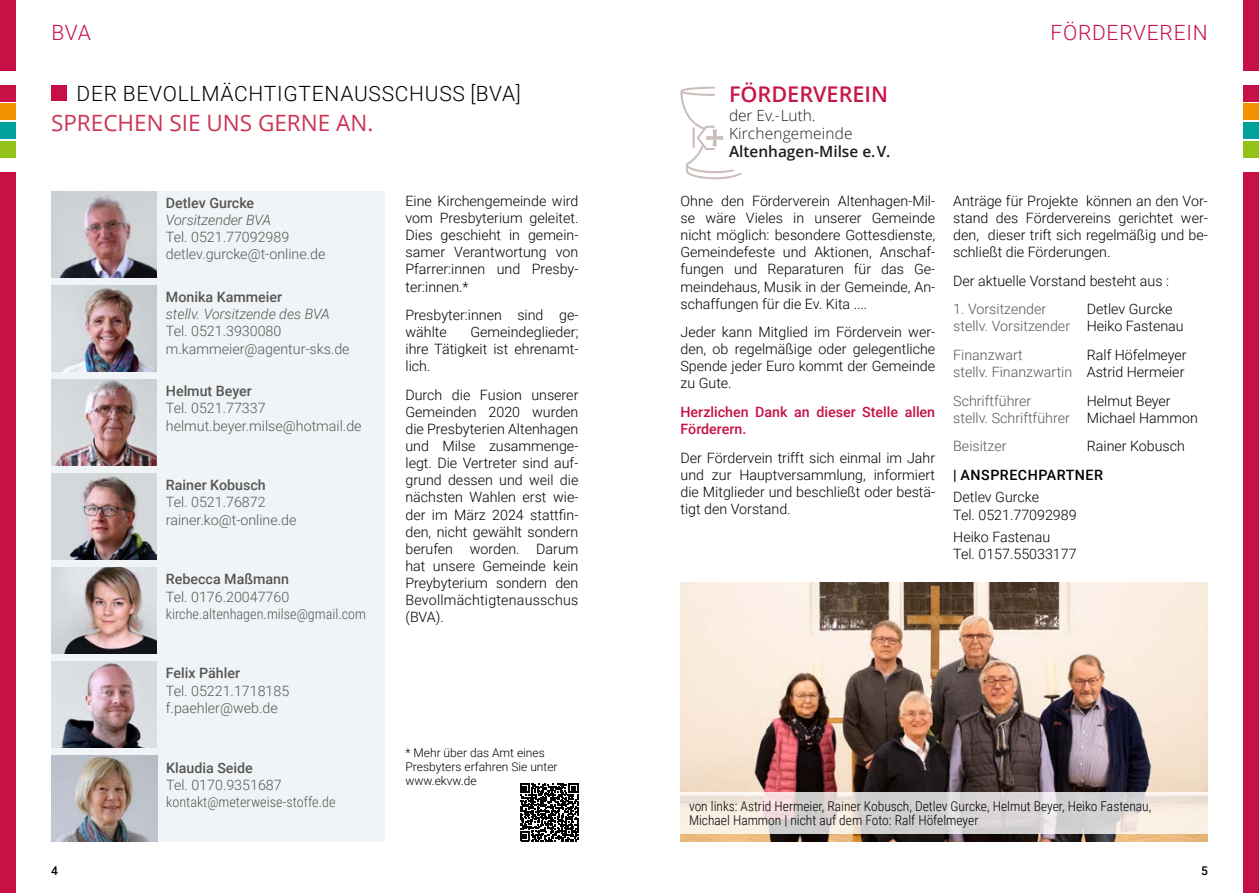
<style>
.page{position:relative;width:1259px;height:893px;background:#fff}
.page>*{position:absolute;margin:0;border:0;box-sizing:border-box;transform-origin:0 0}
.t1{font:22.5px "Open Sans";color:#cb3454}
.t2{font:600 21.6px "Open Sans";color:#c71748}
.t3{font:300 21px "Roboto";letter-spacing:.035em;color:#000}
.t4{font:300 21px "Roboto";letter-spacing:.035em;color:#c61046}
.t5{font:300 15.45px/18.1px "Open Sans";letter-spacing:.01em;color:#1d1d1b}
.t6{font:600 15.45px "Open Sans";color:#1d1d1b}
.t7{font:300 14.25px/17.1px "Roboto";color:#000;text-align:justify}
.t8{font:300 14.25px/17.1px "Roboto";color:#565655}
.t9{font:500 14.25px "Roboto";color:#565655}
.t10{font:300 14.25px "Roboto Condensed";color:#565655}
.t11{font:500 14.25px/17.1px "Roboto";color:#c61046}
.t12{font:italic 300 14.25px "Roboto";color:#565655}
.t13{font:500 14.25px "Roboto";letter-spacing:.035em;color:#000}
.t14{font:300 13.5px/14.2px "Roboto Condensed";color:#000}
.t15{font:300 12px/14.4px "Roboto";color:#000}
.t16{font:500 12px "Roboto";color:#000}
.s1{color:#565655}
</style>
<div class="page">
<div style="left:0;top:172px;width:16px;height:721px;background:#c61046"></div>
<div style="left:0;top:0;width:16px;height:70px;background:#c61046"></div>
<div style="left:0;top:85px;width:16px;height:17px;background:#c61046"></div>
<div style="left:0;top:104px;width:16px;height:16px;background:#f39100"></div>
<div style="left:0;top:122px;width:16px;height:17px;background:#00a19a"></div>
<div style="left:0;top:141px;width:16px;height:16px;background:#94c11a"></div>
<div style="left:1243px;top:172px;width:16px;height:721px;background:#c61046"></div>
<div style="left:1243px;top:0;width:16px;height:70px;background:#c61046"></div>
<div style="left:1243px;top:85px;width:16px;height:17px;background:#c61046"></div>
<div style="left:1243px;top:104px;width:16px;height:16px;background:#f39100"></div>
<div style="left:1243px;top:122px;width:16px;height:17px;background:#00a19a"></div>
<div style="left:1243px;top:141px;width:16px;height:16px;background:#94c11a"></div>
<div style="left:51px;top:191px;width:334px;height:651px;background:#f1f4f6"></div>
<img style="left:680px;top:582px;width:528px;height:260px">
<svg style="left:680px;top:792px;width:528px;height:41px;background:#e1dbd7"></svg>
<svg style="left:680px;top:87px;width:62px;height:92px"></svg>
<div style="left:51px;top:85px;width:16px;height:16px;background:#c61046"></div>
<img style="left:51px;top:191px;width:106px;height:86px">
<img style="left:51px;top:474px;width:106px;height:86px">
<img style="left:51px;top:568px;width:106px;height:86px">
<img style="left:51px;top:380px;width:106px;height:86px">
<img style="left:51px;top:286px;width:106px;height:86px">
<img style="left:51px;top:662px;width:106px;height:86px">
<img style="left:51px;top:756px;width:106px;height:86px">
<svg style="left:520px;top:783px;width:58px;height:58px"></svg>
<h3 class="t4" style="left:51px;top:18px;width:41px">BVA</h3>
<h3 class="t4" style="left:1050px;top:18px;width:158px">FÖRDERVEREIN</h3>
<h3 class="t3" style="left:77px;top:79px;width:446px">DER BEVOLLMÄCHTIGTENAUSSCHUSS [BVA]</h3>
<h1 class="t1" style="left:51px;top:108px;width:324px">SPRECHEN SIE UNS GERNE AN.</h1>
<p class="t9" style="left:166px;top:193px;width:90px">Detlev Gurcke</p>
<p class="t12" style="left:166px;top:210px;width:107px">Vorsitzender BVA</p>
<p class="t8" style="left:166px;top:228px;width:161px">Tel. 0521.77092989 detlev.gurcke@t-online.de</p>
<p class="t9" style="left:166px;top:287px;width:118px">Monika Kammeier</p>
<p class="t12" style="left:166px;top:304px;width:165px">stellv. Vorsitzende des BVA</p>
<p class="t8" style="left:166px;top:322px;width:185px">Tel. 0521.3930080 m.kammeier@agentur-sks.de</p>
<p class="t9" style="left:166px;top:381px;width:88px">Helmut Beyer</p>
<p class="t8" style="left:166px;top:399px;width:197px">Tel. 0521.77337 helmut.beyer.milse@hotmail.de</p>
<p class="t9" style="left:166px;top:475px;width:101px">Rainer Kobusch</p>
<p class="t8" style="left:166px;top:493px;width:132px">Tel. 0521.76872 rainer.ko@t-online.de</p>
<p class="t9" style="left:166px;top:569px;width:125px">Rebecca Maßmann</p>
<p class="t8" style="left:166px;top:587px;width:125px">Tel. 0176.20047760</p>
<p class="t10" style="left:166px;top:604px;width:202px">kirche.altenhagen.milse@gmail.com</p>
<p class="t9" style="left:166px;top:663px;width:76px">Felix Pähler</p>
<p class="t8" style="left:166px;top:681px;width:125px">Tel. 05221.1718185 f.paehler@web.de</p>
<p class="t9" style="left:166px;top:757px;width:88px">Klaudia Seide</p>
<p class="t8" style="left:166px;top:775px;width:117px">Tel. 0170.9351687</p>
<p class="t10" style="left:166px;top:792px;width:171px">kontakt@meterweise-stoffe.de</p>
<p class="t7" style="left:405px;top:192px;width:174px">Eine Kirchengemeinde wird vom Presbyterium geleitet.<br>Dies geschieht in gemein&shy;samer Verantwortung von Pfarrer:innen und Presby&shy;ter:innen.*</p>
<p class="t7" style="left:405px;top:306px;width:174px">Presbyter:innen sind ge&shy;wählte</p>
<p class="t7" style="left:405px;top:323px;width:174px;text-indent:65px">Gemeindeglieder; ihre Tätigkeit ist ehrenamt&shy;lich.</p>
<p class="t7" style="left:405px;top:386px;width:174px">Durch die Fusion unserer Gemeinden 2020 wurden die Presbyterien Altenhagen und Milse zusammenge&shy;legt. Die Vertreter sind auf&shy;grund dessen und weil die nächsten Wahlen erst wie&shy;der im März 2024 stattfin&shy;den, nicht gewählt sondern berufen worden. Darum hat unsere Gemeinde kein Preybyterium sondern den Bevollmächtigtenausschus (BVA).</p>
<p class="t15" style="left:405px;top:745px;width:154px">* Mehr über das Amt eines<br>Presbyters erfahren Sie unter www.ekvw.de</p>
<h2 class="t2" style="left:729px;top:80px;width:161px">FÖRDERVEREIN</h2>
<p class="t5" style="left:729px;top:105px;width:125px">der Ev.-Luth.<br>Kirchengemeinde</p>
<p class="t6" style="left:729px;top:141px;width:163px">Altenhagen-Milse e.V.</p>
<p class="t7" style="left:680px;top:192px;width:256px">Ohne den Förderverein Altenhagen-Mil&shy;se wäre Vieles in unserer Gemeinde nicht möglich: besondere Gottesdienste, Gemeindefeste und Aktionen, Anschaf&shy;fungen und Reparaturen für das Ge&shy;meindehaus, Musik in der Gemeinde, An&shy;schaffungen für die Ev. Kita ....</p>
<p class="t7" style="left:680px;top:323px;width:256px">Jeder kann Mitglied im Fördervein wer&shy;den, ob regelmäßige oder gelegentliche Spende jeder Euro kommt der Gemeinde zu Gute.</p>
<p class="t11" style="left:680px;top:403px;width:256px">Herzlichen Dank an dieser Stelle allen<br>Förderern.</p>
<p class="t7" style="left:680px;top:448px;width:256px">Der Fördervein trifft sich einmal im Jahr und zur Hauptversammlung, informiert die Mitglieder und beschließt oder bestä&shy;tigt den Vorstand.</p>
<p class="t7" style="left:953px;top:192px;width:256px">Anträge für Projekte können an den Vor&shy;stand des Fördervereins gerichtet wer&shy;den, dieser trift sich regelmäßig und be&shy;schließt die Förderungen.</p>
<p class="t7" style="left:953px;top:272px;width:217px">Der aktuelle Vorstand besteht aus :</p>
<p class="t8" style="left:953px;top:300px;width:95px">1. Vorsitzender</p>
<p class="t7" style="left:953px;top:300px;width:232px;text-indent:133px">Detlev Gurcke <span class="s1">stellv. Vorsitzender</span> Heiko Fastenau</p>
<p class="t8" style="left:953px;top:346px;width:71px">Finanzwart</p>
<p class="t7" style="left:953px;top:346px;width:235px;text-align:right">Ralf Höfelmeyer<br><span class="s1">stellv. Finanzwartin</span> Astrid Hermeier</p>
<p class="t8" style="left:953px;top:391px;width:80px">Schriftführer</p>
<p class="t7" style="left:953px;top:391px;width:246px;text-indent:133px">Helmut Beyer <span class="s1">stellv. Schriftführer</span> Michael Hammon</p>
<p class="t8" style="left:953px;top:437px;width:55px">Beisitzer</p>
<p class="t7" style="left:1086px;top:437px;width:100px">Rainer Kobusch</p>
<p class="t13" style="left:953px;top:465px;width:151px">| ANSPRECHPARTNER</p>
<p class="t7" style="left:953px;top:488px;width:125px">Detlev Gurcke<br>Tel. 0521.77092989</p>
<p class="t7" style="left:953px;top:528px;width:125px">Heiko Fastenau<br>Tel. 0157.55033177</p>
<p class="t14" style="left:689px;top:798px;width:464px">von links: Astrid Hermeier, Rainer Kobusch, Detlev Gurcke, Helmut Beyer, Heiko Fastenau,<br>Michael Hammon | nicht auf dem Foto: Ralf Höfelmeyer</p>
<p class="t16" style="left:51px;top:863px;width:8px">4</p>
<p class="t16" style="left:1201px;top:863px;width:8px">5</p>
</div>
